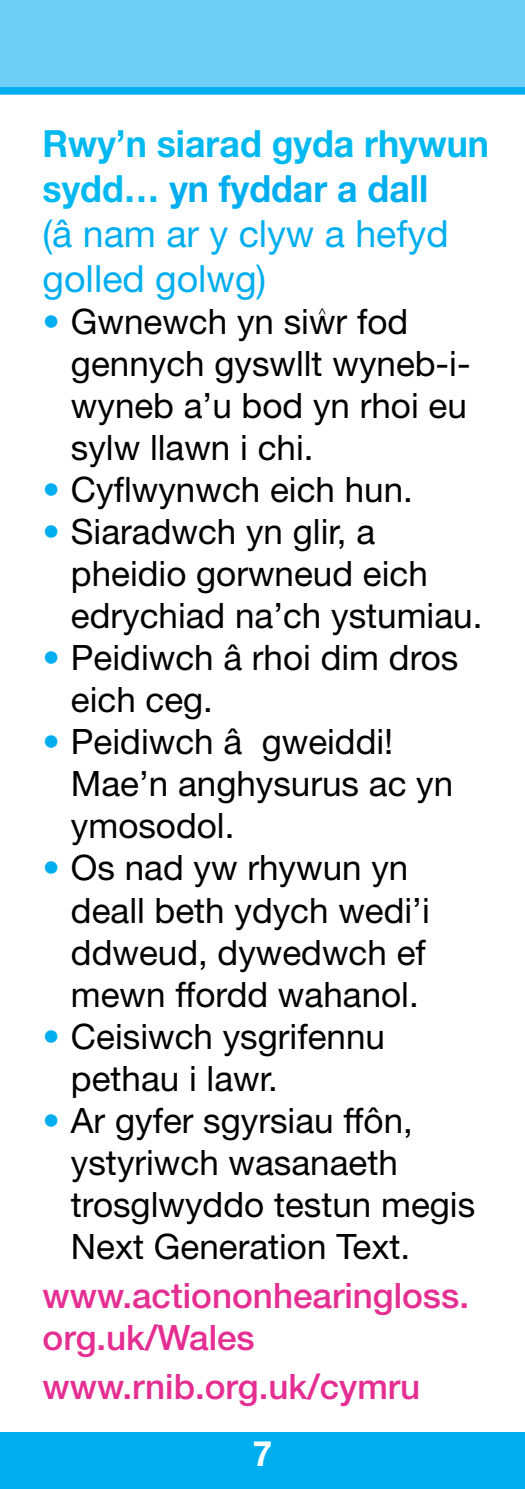
<style>
.page{position:relative;width:525px;height:1489px;background:#fff}
.page>*{position:absolute;margin:0;border:0;box-sizing:border-box;transform-origin:0 0}
.t1{font:37.5px/45px "Helvetica Neue";color:#00aeef}
.t2{font:35px/42px "Helvetica Neue";color:#000}
.t3{font:500 35px/42px "Helvetica Neue";color:#e52e92}
.t4{font:700 35px "Helvetica Neue";color:#fff}
.t5{font:14px "Helvetica Neue";color:#000}
.s1{font-weight:700;color:#00b9f1}
.s2{font-weight:700}
.s3{color:#00aeef}
</style>
<div class="page">
<div style="left:0;top:1431px;width:524px;height:57px;background:#00aeef"></div>
<div style="left:0;top:0;width:524px;height:90px;background:#6dcff6"></div>
<div style="left:0;top:87px;width:524px;height:8px;background:#00aeef"></div>
<p class="t1" style="left:43px;top:121px;width:447px"><span class="s1">Rwy’n siarad gyda rhywun sydd…</span> <span class="s2">yn fyddar a dall<br></span>(â nam ar y clyw a hefyd golled golwg)</p>
<p class="t2" style="left:43px;top:300px;width:367px"><span class="s3">•</span> Gwnewch yn siwr fod</p>
<p class="t5" style="left:318px;top:304px;width:10px">^</p>
<p class="t2" style="left:71px;top:342px;width:401px;text-align:justify">gennych gyswllt wyneb-i&shy;wyneb a’u bod yn rhoi eu sylw llawn i chi.</p>
<p class="t2" style="left:43px;top:468px;width:371px"><span class="s3">•</span> Cyflwynwch eich hun.</p>
<p class="t2" style="left:71px;top:510px;width:413px;text-indent:-28px"><span class="s3">•</span> Siaradwch yn glir, a pheidio gorwneud eich edrychiad na’ch ystumiau.</p>
<p class="t2" style="left:71px;top:636px;width:388px;text-indent:-28px"><span class="s3">•</span> Peidiwch â rhoi dim dros eich ceg.</p>
<p class="t2" style="left:71px;top:720px;width:383px;text-indent:-28px"><span class="s3">•</span> Peidiwch â gweiddi!<br>Mae’n anghysurus ac yn ymosodol.</p>
<p class="t2" style="left:71px;top:846px;width:360px;text-indent:-28px"><span class="s3">•</span> Os nad yw rhywun yn deall beth ydych wedi’i ddweud, dywedwch ef mewn ffordd wahanol.</p>
<p class="t2" style="left:71px;top:1014px;width:315px;text-indent:-28px"><span class="s3">•</span> Ceisiwch ysgrifennu pethau i lawr.</p>
<p class="t2" style="left:71px;top:1098px;width:405px;text-indent:-28px"><span class="s3">•</span> Ar gyfer sgyrsiau ffôn, ystyriwch wasanaeth trosglwyddo testun megis<br>Next Generation Text.</p>
<p class="t3" style="left:43px;top:1273px;width:428px">www.actiononhearingloss. org.uk/Wales</p>
<p class="t3" style="left:43px;top:1364px;width:379px">www.rnib.org.uk/cymru</p>
<p class="t4" style="left:252px;top:1431px;width:21px">7</p>
</div>
